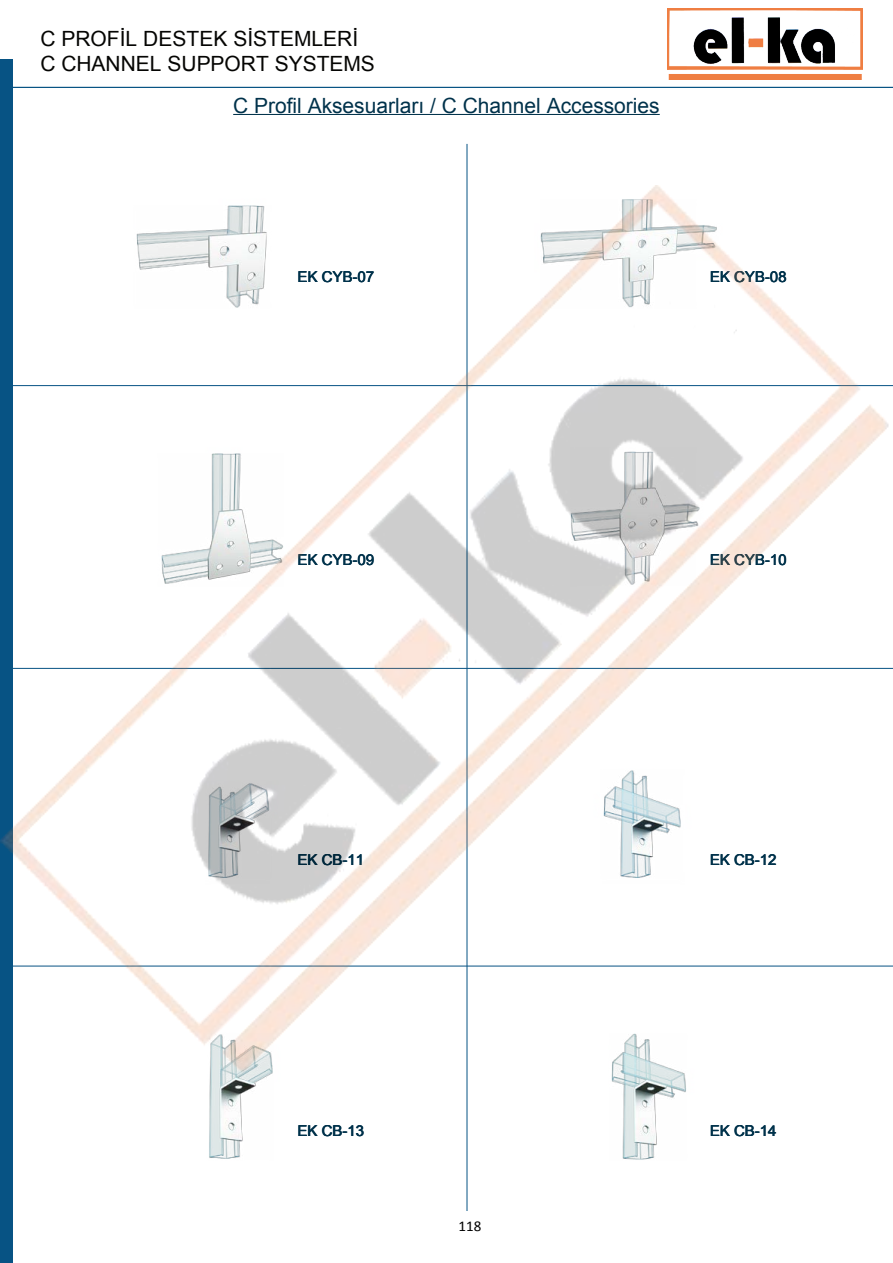
<style>
.page{position:relative;width:893px;height:1263px;background:#fff}
.page>*{position:absolute;margin:0;border:0;box-sizing:border-box;transform-origin:0 0}
.t1{font:21px/25.2px "Arial";color:#050503}
.t2{font:21px "Arial";color:#00324b}
.t3{font:15px "Arial";color:#00324b}
.t4{font:15px "Calibri";color:#000}
</style>
<div class="page">
<img style="left:209px;top:1078px;width:55px;height:81px">
<hr style="left:0;top:87px;width:893px;height:1px;background:#075384">
<img style="left:611px;top:1078px;width:75px;height:82px">
<hr style="left:467px;top:144px;width:1px;height:1067px;background:#075384">
<hr style="left:233px;top:114px;width:427px;height:1px;background:#00324b">
<img style="left:668px;top:9px;width:195px;height:70px">
<div style="left:0;top:60px;width:13px;height:1203px;background:#075384"></div>
<img style="left:0;top:185px;width:893px;height:893px">
<h1 class="t1" style="left:40px;top:27px;width:336px">C PROFİL DESTEK SİSTEMLERİ<br>C CHANNEL SUPPORT SYSTEMS</h1>
<h1 class="t2" style="left:233px;top:95px;width:428px">C Profil Aksesuarları / C Channel Accessories</h1>
<p class="t3" style="left:298px;top:269px;width:78px">EK CYB-07</p>
<p class="t3" style="left:710px;top:269px;width:78px">EK CYB-08</p>
<p class="t3" style="left:298px;top:552px;width:78px">EK CYB-09</p>
<p class="t3" style="left:710px;top:552px;width:78px">EK CYB-10</p>
<p class="t3" style="left:298px;top:852px;width:68px">EK CB-11</p>
<p class="t3" style="left:710px;top:852px;width:68px">EK CB-12</p>
<p class="t3" style="left:298px;top:1123px;width:68px">EK CB-13</p>
<p class="t3" style="left:710px;top:1123px;width:68px">EK CB-14</p>
<p class="t4" style="left:458px;top:1218px;width:24px">118</p>
</div>
